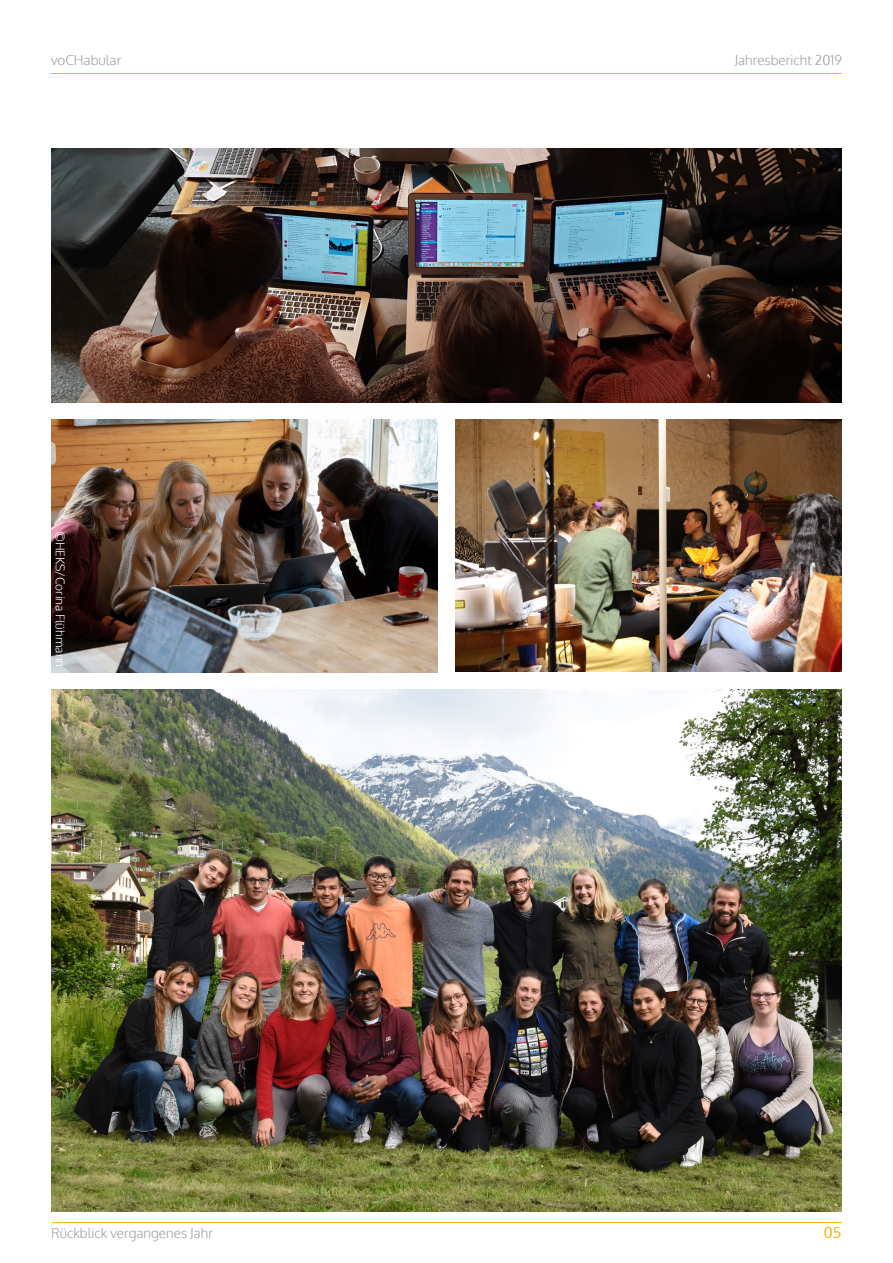
<style>
.page{position:relative;width:893px;height:1263px;background:#fff}
.page>*{position:absolute;margin:0;border:0;box-sizing:border-box;transform-origin:0 0}
.t1{font:15px "Oxygen";color:#f9b000}
.t2{font:300 13.5px "Oxygen";color:#9d9d9c}
.t3{font:300 12px "Oxygen";color:#fff}
</style>
<div class="page">
<hr style="left:51px;top:73px;width:791px;height:1px;background:#f9b000">
<hr style="left:52px;top:1222px;width:790px;height:1px;background:#f9b000">
<img style="left:51px;top:419px;width:387px;height:253px">
<img style="left:51px;top:149px;width:791px;height:253px">
<img style="left:455px;top:419px;width:387px;height:252px">
<img style="left:51px;top:690px;width:791px;height:522px">
<p class="t2" style="left:51px;top:52px;width:72px">voCHabular</p>
<p class="t2" style="left:735px;top:52px;width:109px">Jahresbericht 2019</p>
<p class="t3" style="left:68px;top:530px;width:138px;rotate:90deg">©HEKS/Corina Flühmann</p>
<p class="t2" style="left:51px;top:1225px;width:164px">Rückblick vergangenes Jahr</p>
<p class="t1" style="left:824px;top:1222px;width:19px">05</p>
</div>
